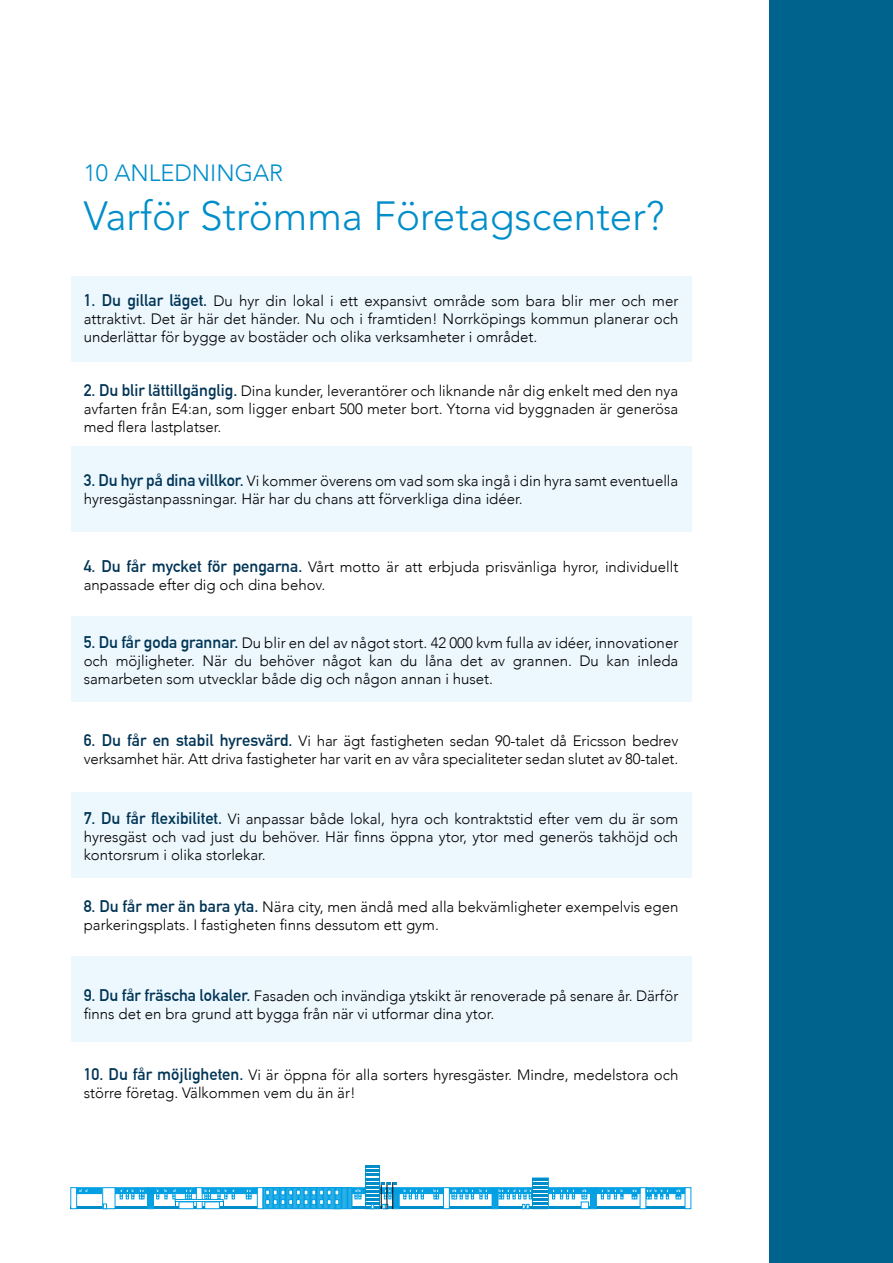
<style>
.page{position:relative;width:893px;height:1263px;background:#fff}
.page>*{position:absolute;margin:0;border:0;box-sizing:border-box;transform-origin:0 0}
.t1{font:300 40.5px "Avenir LT Std";color:#008eca}
.t2{font:300 23.55px "Avenir";color:#008eca}
.t3{font:300 15px/18px "Avenir";color:#000}
.s1{font-family:"DIN Alternate";font-weight:700;font-size:16.5px;color:#003455}
</style>
<div class="page">
<div style="left:71px;top:276px;width:620px;height:85px;background:#ecf7fe"></div>
<div style="left:71px;top:446px;width:620px;height:85px;background:#ecf7fe"></div>
<div style="left:71px;top:617px;width:620px;height:85px;background:#ecf7fe"></div>
<div style="left:71px;top:792px;width:620px;height:85px;background:#ecf7fe"></div>
<div style="left:71px;top:957px;width:620px;height:85px;background:#ecf7fe"></div>
<hr style="left:71px;top:1207px;width:620px;height:2px;background:#008eca">
<div style="left:71px;top:1187px;width:6px;height:22px;border:1px solid #009fe3"></div>
<div style="left:103px;top:1187px;width:12px;height:22px;border:1px solid #009fe3"></div>
<svg style="left:103px;top:1204px;width:3px;height:5px"></svg>
<svg style="left:77px;top:1188px;width:32px;height:5px"></svg>
<svg style="left:115px;top:1166px;width:570px;height:43px"></svg>
<div style="left:770px;top:0;width:123px;height:1263px;background:#00638d"></div>
<h2 class="t2" style="left:84px;top:159px;width:201px">10 ANLEDNINGAR</h2>
<h1 class="t1" style="left:84px;top:192px;width:582px">Varför Strömma Företagscenter?</h1>
<p class="t3" style="left:84px;top:292px;width:596px;text-align:justify"><span class="s1">1. Du gillar läget.</span> Du hyr din lokal i ett expansivt område som bara blir mer och mer attraktivt. Det är här det händer. Nu och i framtiden! Norrköpings kommun planerar och underlättar för bygge av bostäder och olika verksamheter i området.</p>
<p class="t3" style="left:84px;top:382px;width:596px;text-align:justify"><span class="s1">2. Du blir lättillgänglig.</span> Dina kunder, leverantörer och liknande når dig enkelt med den nya avfarten från E4:an, som ligger enbart 500 meter bort. Ytorna vid byggnaden är generösa med flera lastplatser.</p>
<p class="t3" style="left:84px;top:472px;width:596px"><span class="s1">3. Du hyr på dina villkor.</span> Vi kommer överens om vad som ska ingå i din hyra samt eventuella hyresgästanpassningar. Här har du chans att förverkliga dina idéer.</p>
<p class="t3" style="left:84px;top:557px;width:596px"><span class="s1">4. Du får mycket för pengarna.</span> Vårt motto är att erbjuda prisvänliga hyror, individuellt anpassade efter dig och dina behov.</p>
<p class="t3" style="left:84px;top:634px;width:596px;text-align:justify"><span class="s1">5. Du får goda grannar.</span> Du blir en del av något stort. 42 000 kvm fulla av idéer, innovationer och möjligheter. När du behöver något kan du låna det av grannen. Du kan inleda samarbeten som utvecklar både dig och någon annan i huset.</p>
<p class="t3" style="left:84px;top:731px;width:596px"><span class="s1">6. Du får en stabil hyresvärd.</span> Vi har ägt fastigheten sedan 90-talet då Ericsson bedrev verksamhet här. Att driva fastigheter har varit en av våra specialiteter sedan slutet av 80-talet.</p>
<p class="t3" style="left:84px;top:809px;width:596px;text-align:justify"><span class="s1">7. Du får flexibilitet.</span> Vi anpassar både lokal, hyra och kontraktstid efter vem du är som hyresgäst och vad just du behöver. Här finns öppna ytor, ytor med generös takhöjd och kontorsrum i olika storlekar.</p>
<p class="t3" style="left:84px;top:898px;width:596px"><span class="s1">8. Du får mer än bara yta.</span> Nära city, men ändå med alla bekvämligheter exempelvis egen parkeringsplats. I fastigheten finns dessutom ett gym.</p>
<p class="t3" style="left:84px;top:986px;width:596px"><span class="s1">9. Du får fräscha lokaler.</span> Fasaden och invändiga ytskikt är renoverade på senare år. Därför finns det en bra grund att bygga från när vi utformar dina ytor.</p>
<p class="t3" style="left:84px;top:1066px;width:596px"><span class="s1">10. Du får möjligheten.</span> Vi är öppna för alla sorters hyresgäster. Mindre, medelstora och större företag. Välkommen vem du än är!</p>
</div>
